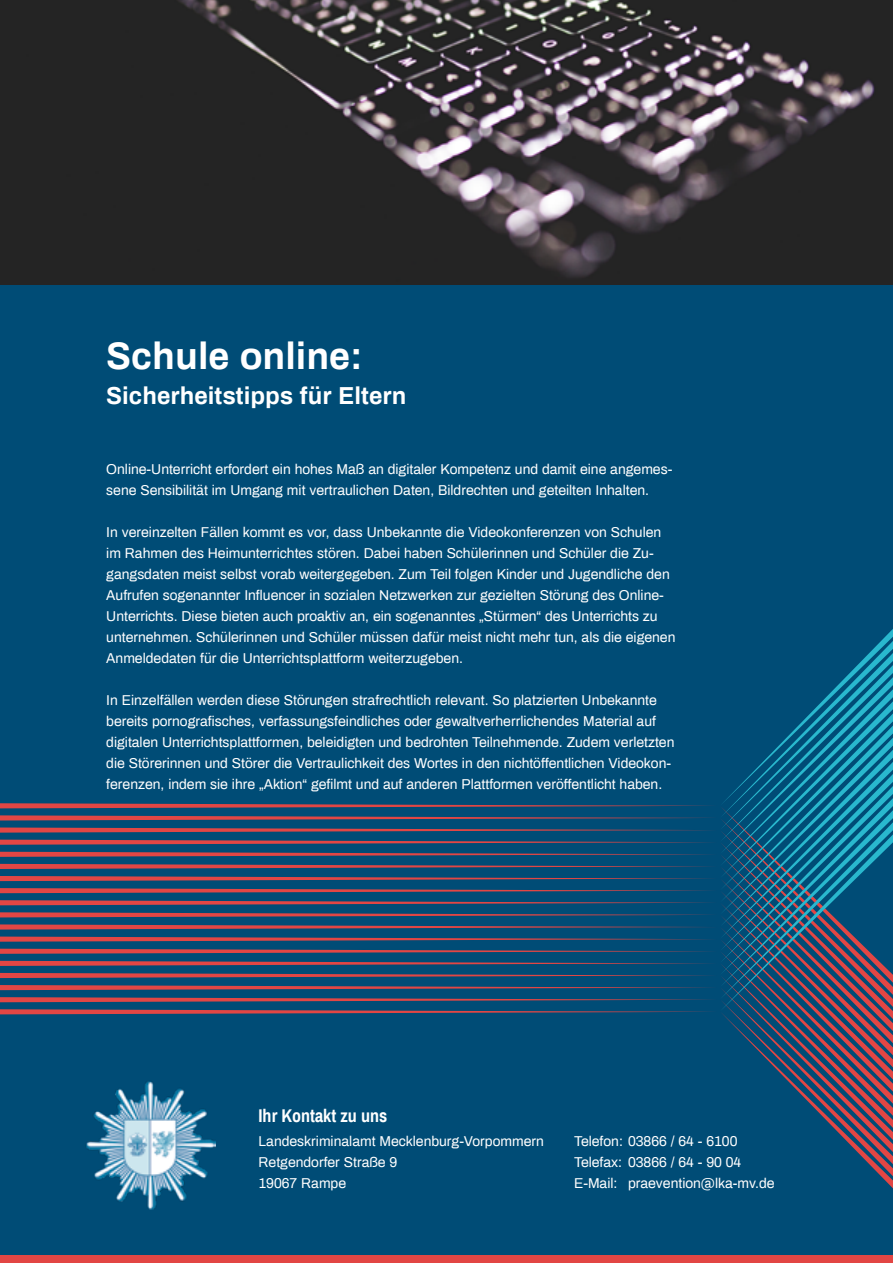
<style>
.page{position:relative;width:893px;height:1263px;background:#004c76}
.page>*{position:absolute;margin:0;border:0;box-sizing:border-box;transform-origin:0 0}
.t1{font:700 37.5px "Archivo";color:#fff}
.t2{font:700 24px "Archivo";color:#fff}
.t3{font:700 18px "Archivo Narrow";color:#fff}
.Fließtext{font:13.95px/21px "Archivo";color:#fff}
</style>
<div class="page">
<div style="left:0;top:1255px;width:893px;height:8px;background:#e24644"></div>
<img style="left:0;top:0;width:893px;height:285px">
<img style="left:116px;top:1188px;width:71px;height:21px">
<svg style="left:0;top:629px;width:893px;height:559px"></svg>
<h1 class="t1" style="left:106px;top:330px;width:258px">Schule online:</h1>
<h2 class="t2" style="left:106px;top:379px;width:302px">Sicherheitstipps für Eltern</h2>
<p class="Fließtext" style="left:106px;top:458px;width:567px">Online-Unterricht erfordert ein hohes Maß an digitaler Kompetenz und damit eine angemes&shy;sene Sensibilität im Umgang mit vertraulichen Daten, Bildrechten und geteilten Inhalten.</p>
<p class="Fließtext" style="left:106px;top:521px;width:571px">In vereinzelten Fällen kommt es vor, dass Unbekannte die Videokonferenzen von Schulen im Rahmen des Heimunterrichtes stören. Dabei haben Schülerinnen und Schüler die Zu&shy;gangsdaten meist selbst vorab weitergegeben. Zum Teil folgen Kinder und Jugendliche den Aufrufen sogenannter Influencer in sozialen Netzwerken zur gezielten Störung des Online-Unterrichts. Diese bieten auch proaktiv an, ein sogenanntes „Stürmen“ des Unterrichts zu unternehmen. Schülerinnen und Schüler müssen dafür meist nicht mehr tun, als die eigenen Anmeldedaten für die Unterrichtsplattform weiterzugeben.</p>
<p class="Fließtext" style="left:106px;top:689px;width:570px">In Einzelfällen werden diese Störungen strafrechtlich relevant. So platzierten Unbekannte bereits pornografisches, verfassungsfeindliches oder gewaltverherrlichendes Material auf digitalen Unterrichtsplattformen, beleidigten und bedrohten Teilnehmende. Zudem verletzten die Störerinnen und Störer die Vertraulichkeit des Wortes in den nichtöffentlichen Videokon&shy;ferenzen, indem sie ihre „Aktion“ gefilmt und auf anderen Plattformen veröffentlicht haben.</p>
<h5 class="t3" style="left:259px;top:1105px;width:130px">Ihr Kontakt zu uns</h5>
<p class="Fließtext" style="left:259px;top:1130px;width:287px">Landeskriminalamt Mecklenburg-Vorpommern</p>
<p class="Fließtext" style="left:259px;top:1151px;width:140px">Retgendorfer Straße 9</p>
<p class="Fließtext" style="left:259px;top:1172px;width:89px">19067 Rampe</p>
<p class="Fließtext" style="left:574px;top:1130px;width:165px">Telefon: 03866 / 64 - 6100</p>
<p class="Fließtext" style="left:574px;top:1151px;width:169px">Telefax: 03866 / 64 - 90 04</p>
<p class="Fließtext" style="left:574px;top:1172px;width:202px">E-Mail: praevention@lka-mv.de</p>
</div>
